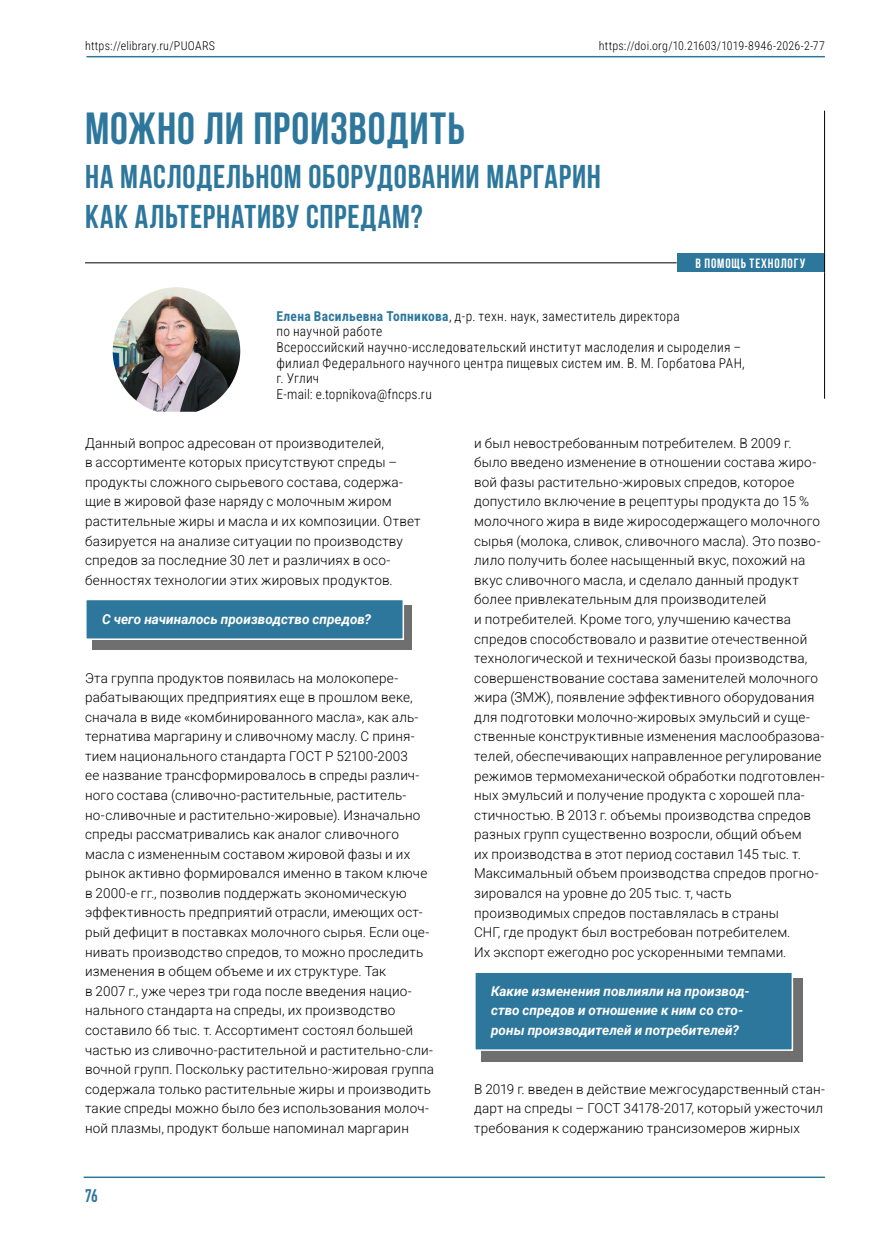
<style>
.page{position:relative;width:893px;height:1234px;background:#fff}
.page>*{position:absolute;margin:0;border:0;box-sizing:border-box;transform-origin:0 0}
.t1{font:700 45px "Bebas Neue";letter-spacing:.02em;color:#2e779c}
.t2{font:700 33px/39.6px "Bebas Neue";letter-spacing:.025em;color:#2e779c}
.t3{font:700 18px "DIN Condensed";color:#2e779c}
.t4{font:300 13.5px/19.5px "Roboto";letter-spacing:.015em;color:#000}
.t5{font:300 13.5px/15.6px "Roboto Condensed";letter-spacing:.02em;color:#000}
.t6{font:italic 700 13.5px/19.5px "Roboto";letter-spacing:.01em;color:#fff}
.t7{font:700 13.5px "Bebas Neue";letter-spacing:.06em;color:#fff}
.t8{font:300 12px "Roboto Condensed";letter-spacing:.015em;color:#000}
.s1{font-weight:700;color:#2e779c}
</style>
<div class="page">
<hr style="left:86px;top:56px;width:739px;height:1px;background:#2e779c">
<hr style="left:84px;top:1176px;width:741px;height:1px;background:#2e779c">
<div style="left:93px;top:605px;width:319px;height:45px;background:#706f6f"></div>
<div style="left:85px;top:598px;width:319px;height:41px;background:#2e779c;border:2px solid #fff"></div>
<img style="left:113px;top:287px;width:127px;height:124px">
<div style="left:482px;top:977px;width:321px;height:83px;background:#706f6f"></div>
<div style="left:474px;top:971px;width:319px;height:79px;background:#2e779c;border:2px solid #fff"></div>
<div style="left:677px;top:253px;width:148px;height:19px;background:#2e779c"></div>
<hr style="left:85px;top:262px;width:592px;height:1px;background:#000">
<hr style="left:824px;top:111px;width:1px;height:142px;background:#000">
<svg style="left:824px;top:253px;width:1px;height:19px"></svg>
<hr style="left:824px;top:272px;width:1px;height:126px;background:#000">
<p class="t8" style="left:85px;top:38px;width:131px">https://elibrary.ru/PUOARS</p>
<p class="t8" style="left:599px;top:38px;width:228px">https://doi.org/10.21603/1019-8946-2026-2-77</p>
<h1 class="t1" style="left:85px;top:104px;width:381px">Можно ли производить</h1>
<h2 class="t2" style="left:85px;top:157px;width:517px">на маслодельном оборудовании маргарин как альтернативу спредам?</h2>
<p class="t7" style="left:696px;top:256px;width:111px">В помощь технологу</p>
<p class="t5" style="left:276px;top:307px;width:470px"><span class="s1">Елена Васильевна Топникова</span>, д-р. техн. наук, заместитель директора<br>по научной работе<br>Всероссийский научно-исследовательский институт маслоделия и сыроделия – филиал Федерального научного центра пищевых систем им. В. М. Горбатова РАН, г. Углич<br>E-mail: e.topnikova@fncps.ru</p>
<p class="t4" style="left:85px;top:432px;width:337px">Данный вопрос адресован от производителей,<br>в ассортименте которых присутствуют спреды – продукты сложного сырьевого состава, содержа&shy;щие в жировой фазе наряду с молочным жиром растительные жиры и масла и их композиции. Ответ базируется на анализе ситуации по производству спредов за последние 30 лет и различиях в осо&shy;бенностях технологии этих жировых продуктов.</p>
<p class="t6" style="left:102px;top:608px;width:271px">С чего начиналось производство спредов?</p>
<p class="t4" style="left:474px;top:432px;width:352px">и был невостребованным потребителем. В 2009 г. было введено изменение в отношении состава жиро&shy;вой фазы растительно-жировых спредов, которое допустило включение в рецептуры продукта до 15 % молочного жира в виде жиросодержащего молочного сырья (молока, сливок, сливочного масла). Это позво&shy;лило получить более насыщенный вкус, похожий на вкус сливочного масла, и сделало данный продукт более привлекательным для производителей<br>и потребителей. Кроме того, улучшению качества спредов способствовало и развитие отечественной технологической и технической базы производства, совершенствование состава заменителей молочного жира (ЗМЖ), появление эффективного оборудования для подготовки молочно-жировых эмульсий и суще&shy;ственные конструктивные изменения маслообразова&shy;телей, обеспечивающих направленное регулирование режимов термомеханической обработки подготовлен&shy;ных эмульсий и получение продукта с хорошей пла&shy;стичностью. В 2013 г. объемы производства спредов разных групп существенно возросли, общий объем<br>их производства в этот период составил 145 тыс. т.<br>Максимальный объем производства спредов прогно&shy;зировался на уровне до 205 тыс. т, часть производимых спредов поставлялась в страны<br>СНГ, где продукт был востребован потребителем.<br>Их экспорт ежегодно рос ускоренными темпами.</p>
<p class="t6" style="left:491px;top:980px;width:260px">Какие изменения повлияли на производ&shy;ство спредов и отношение к ним со сто&shy;роны производителей и потребителей?</p>
<p class="t4" style="left:85px;top:667px;width:351px">Эта группа продуктов появилась на молокопере&shy;рабатывающих предприятиях еще в прошлом веке, сначала в виде «комбинированного масла», как аль&shy;тернатива маргарину и сливочному маслу. С приня&shy;тием национального стандарта ГОСТ Р 52100-2003<br>ее название трансформировалось в спреды различ&shy;ного состава (сливочно-растительные, раститель&shy;но-сливочные и растительно-жировые). Изначально спреды рассматривались как аналог сливочного масла с измененным составом жировой фазы и их рынок активно формировался именно в таком ключе в 2000-е гг., позволив поддержать экономическую эффективность предприятий отрасли, имеющих ост&shy;рый дефицит в поставках молочного сырья. Если оце&shy;нивать производство спредов, то можно проследить изменения в общем объеме и их структуре. Так<br>в 2007 г., уже через три года после введения нацио&shy;нального стандарта на спреды, их производство составило 66 тыс. т. Ассортимент состоял большей частью из сливочно-растительной и растительно-сли&shy;вочной групп. Поскольку растительно-жировая группа содержала только растительные жиры и производить такие спреды можно было без использования молоч&shy;ной плазмы, продукт больше напоминал маргарин</p>
<p class="t4" style="left:474px;top:1078px;width:352px">В 2019 г. введен в действие межгосударственный стан&shy;дарт на спреды – ГОСТ 34178-2017, который ужесточил требования к содержанию трансизомеров жирных</p>
<h3 class="t3" style="left:85px;top:1183px;width:14px">76</h3>
</div>
